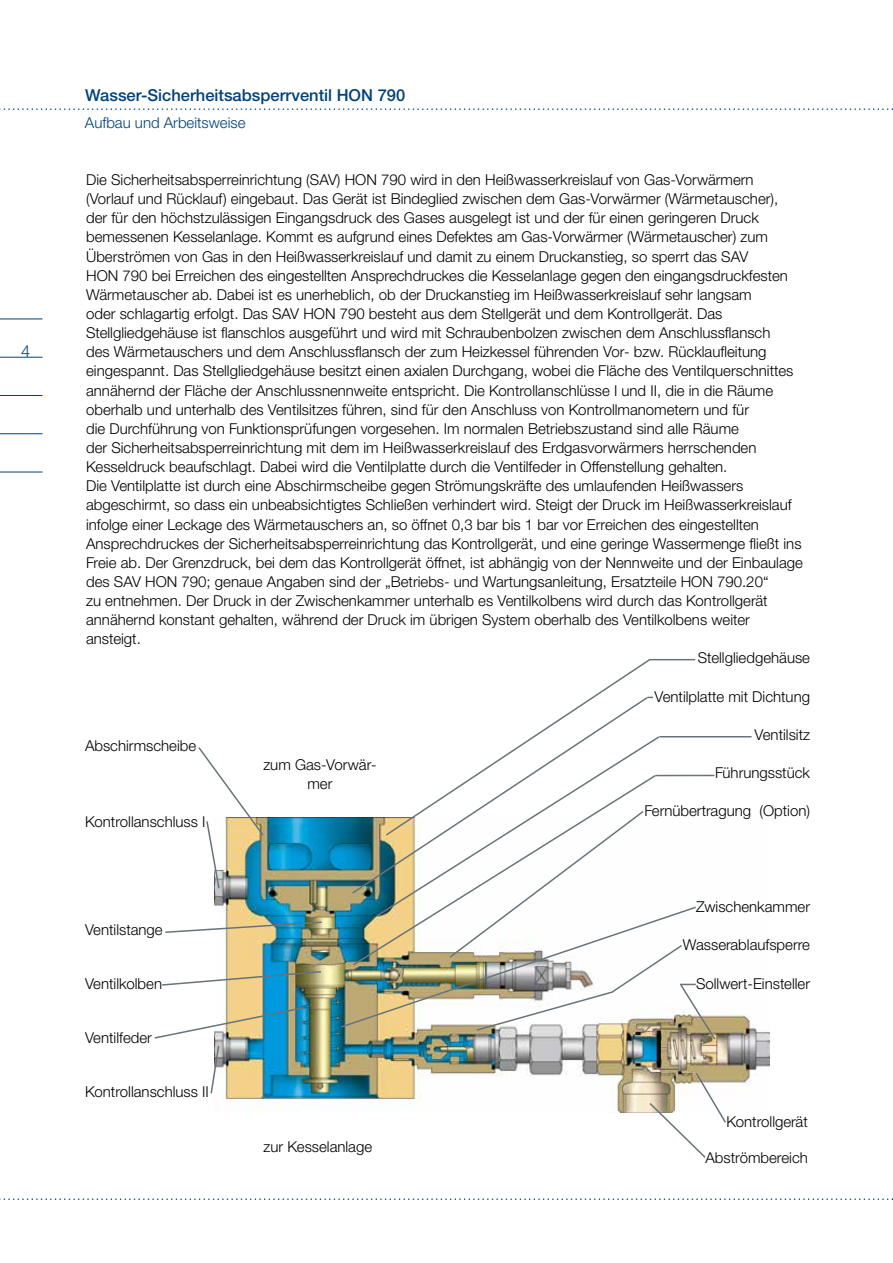
<style>
.page{position:relative;width:893px;height:1263px;background:#fff}
.page>*{position:absolute;margin:0;border:0;box-sizing:border-box;transform-origin:0 0}
.t1{font:500 16.5px "Helvetica Neue LTW1 G";color:#00427a}
.t2{font:300 16.5px "Helvetica Neue LTW1 G";color:#00427a}
.t3{font:300 15px/19.2px "Helvetica Neue LTW1 G";color:#000;text-align:center}
.t4{font:300 15px "Helvetica Neue LTW1 G";color:#00427a}
</style>
<div class="page">
<hr style="left:0;top:319px;width:43px;height:1px;background:#00427a">
<hr style="left:0;top:357px;width:43px;height:1px;background:#00427a">
<hr style="left:0;top:395px;width:43px;height:1px;background:#00427a">
<hr style="left:0;top:433px;width:43px;height:1px;background:#00427a">
<hr style="left:0;top:472px;width:43px;height:1px;background:#00427a">
<svg style="left:0;top:108px;width:893px;height:2px"></svg>
<svg style="left:0;top:1198px;width:893px;height:2px"></svg>
<img style="left:215px;top:817px;width:555px;height:296px">
<svg style="left:165px;top:921px;width:158px;height:13px"></svg>
<svg style="left:162px;top:970px;width:161px;height:16px"></svg>
<svg style="left:648px;top:1071px;width:79px;height:87px"></svg>
<hr style="left:655px;top:775px;width:59px;height:1px;background:#68737a">
<hr style="left:659px;top:736px;width:92px;height:1px;background:#68737a">
<svg style="left:424px;top:658px;width:227px;height:151px"></svg>
<svg style="left:154px;top:1006px;width:151px;height:89px"></svg>
<img style="left:339px;top:809px;width:378px;height:232px">
<svg style="left:198px;top:747px;width:67px;height:143px"></svg>
<hr style="left:649px;top:659px;width:46px;height:1px;background:#68737a">
<p class="t2" style="left:21px;top:341px;width:11px">4</p>
<p class="t1" style="left:85px;top:85px;width:322px">Wasser-sicherheitsabsperrventil HON 790</p>
<p class="t4" style="left:85px;top:113px;width:162px">Aufbau und Arbeitsweise</p>
<p class="t3" style="left:86px;top:170px;width:669px">Die Sicherheitsabsperreinrichtung (SAV) HON 790 wird in den Heißwasserkreislauf von Gas-Vorwärmern</p>
<p class="t3" style="left:86px;top:189px;width:694px">(Vorlauf und Rücklauf) eingebaut. Das Gerät ist Bindeglied zwischen dem Gas-Vorwärmer (Wärmetauscher),</p>
<p class="t3" style="left:86px;top:208px;width:674px">der für den höchstzulässigen Eingangsdruck des Gases ausgelegt ist und der für einen geringeren Druck</p>
<p class="t3" style="left:86px;top:227px;width:683px">bemessenen Kesselanlage. Kommt es aufgrund eines Defektes am Gas-Vorwärmer (Wärmetauscher) zum</p>
<p class="t3" style="left:86px;top:247px;width:664px">Überströmen von Gas in den Heißwasserkreislauf und damit zu einem Druckanstieg, so sperrt das SAV</p>
<p class="t3" style="left:86px;top:266px;width:703px">HON 790 bei Erreichen des eingestellten Ansprechdruckes die Kesselanlage gegen den eingangsdruckfesten</p>
<p class="t3" style="left:86px;top:285px;width:667px">Wärmetauscher ab. Dabei ist es unerheblich, ob der Druckanstieg im Heißwasserkreislauf sehr langsam</p>
<p class="t3" style="left:86px;top:304px;width:638px">oder schlagartig erfolgt. Das SAV HON 790 besteht aus dem Stellgerät und dem Kontrollgerät. Das</p>
<p class="t3" style="left:86px;top:323px;width:686px">Stellgliedgehäuse ist flanschlos ausgeführt und wird mit Schraubenbolzen zwischen dem Anschlussflansch</p>
<p class="t3" style="left:86px;top:342px;width:682px">des Wärmetauschers und dem Anschlussflansch der zum Heizkessel führenden Vor- bzw. Rücklaufleitung</p>
<p class="t3" style="left:86px;top:361px;width:709px">eingespannt. Das Stellgliedgehäuse besitzt einen axialen Durchgang, wobei die Fläche des Ventilquerschnittes</p>
<p class="t3" style="left:86px;top:381px;width:689px">annähernd der Fläche der Anschlussnennweite entspricht. Die Kontrollanschlüsse I und II, die in die Räume</p>
<p class="t3" style="left:86px;top:400px;width:664px">oberhalb und unterhalb des Ventilsitzes führen, sind für den Anschluss von Kontrollmanometern und für</p>
<p class="t3" style="left:86px;top:419px;width:654px">die Durchführung von Funktionsprüfungen vorgesehen. Im normalen Betriebszustand sind alle Räume</p>
<p class="t3" style="left:86px;top:438px;width:672px">der Sicherheitsabsperreinrichtung mit dem im Heißwasserkreislauf des Erdgasvorwärmers herrschenden</p>
<p class="t3" style="left:86px;top:457px;width:643px">Kesseldruck beaufschlagt. Dabei wird die Ventilplatte durch die Ventilfeder in Offenstellung gehalten.</p>
<p class="t3" style="left:86px;top:476px;width:659px">Die Ventilplatte ist durch eine Abschirmscheibe gegen Strömungskräfte des umlaufenden Heißwassers</p>
<p class="t3" style="left:86px;top:495px;width:707px">abgeschirmt, so dass ein unbeabsichtigtes Schließen verhindert wird. Steigt der Druck im Heißwasserkreislauf</p>
<p class="t3" style="left:86px;top:514px;width:674px">infolge einer Leckage des Wärmetauschers an, so öffnet 0,3 bar bis 1 bar vor Erreichen des eingestellten</p>
<p class="t3" style="left:86px;top:534px;width:717px">Ansprechdruckes der Sicherheitsabsperreinrichtung das Kontrollgerät, und eine geringe Wassermenge fließt ins</p>
<p class="t3" style="left:86px;top:553px;width:718px">Freie ab. Der Grenzdruck, bei dem das Kontrollgerät öffnet, ist abhängig von der Nennweite und der Einbaulage</p>
<p class="t3" style="left:86px;top:572px;width:684px">des SAV HON 790; genaue Angaben sind der „Betriebs- und Wartungsanleitung, Ersatzteile HON 790.20“</p>
<p class="t3" style="left:86px;top:591px;width:683px">zu entnehmen. Der Druck in der Zwischenkammer unterhalb es Ventilkolbens wird durch das Kontrollgerät</p>
<p class="t3" style="left:86px;top:610px;width:665px">annähernd konstant gehalten, während der Druck im übrigen System oberhalb des Ventilkolbens weiter</p>
<p class="t3" style="left:86px;top:629px;width:56px">ansteigt.</p>
<p class="t3" style="left:698px;top:648px;width:114px">Stellgliedgehäuse</p>
<p class="t3" style="left:654px;top:687px;width:157px">Ventilplatte mit Dichtung</p>
<p class="t3" style="left:755px;top:725px;width:57px">Ventilsitz</p>
<p class="t3" style="left:715px;top:763px;width:96px">Führungsstück</p>
<p class="t3" style="left:644px;top:801px;width:167px">Fernübertragung (Option)</p>
<p class="t3" style="left:85px;top:736px;width:113px">Abschirmscheibe</p>
<p class="t3" style="left:263px;top:755px;width:115px">zum Gas-Vorwär&shy;mer</p>
<p class="t3" style="left:85px;top:812px;width:122px">Kontrollanschluss I</p>
<p class="t3" style="left:85px;top:920px;width:79px">Ventilstange</p>
<p class="t3" style="left:85px;top:974px;width:79px">Ventilkolben</p>
<p class="t3" style="left:85px;top:1028px;width:68px">Ventilfeder</p>
<p class="t3" style="left:85px;top:1082px;width:125px">Kontrollanschluss II</p>
<p class="t3" style="left:263px;top:1137px;width:110px">zur Kesselanlage</p>
<p class="t3" style="left:696px;top:897px;width:115px">Zwischenkammer</p>
<p class="t3" style="left:683px;top:935px;width:129px">Wasserablaufsperre</p>
<p class="t3" style="left:696px;top:974px;width:116px">Sollwert-Einsteller</p>
<p class="t3" style="left:726px;top:1112px;width:83px">Kontrollgerät</p>
<p class="t3" style="left:705px;top:1148px;width:104px">Abströmbereich</p>
</div>
